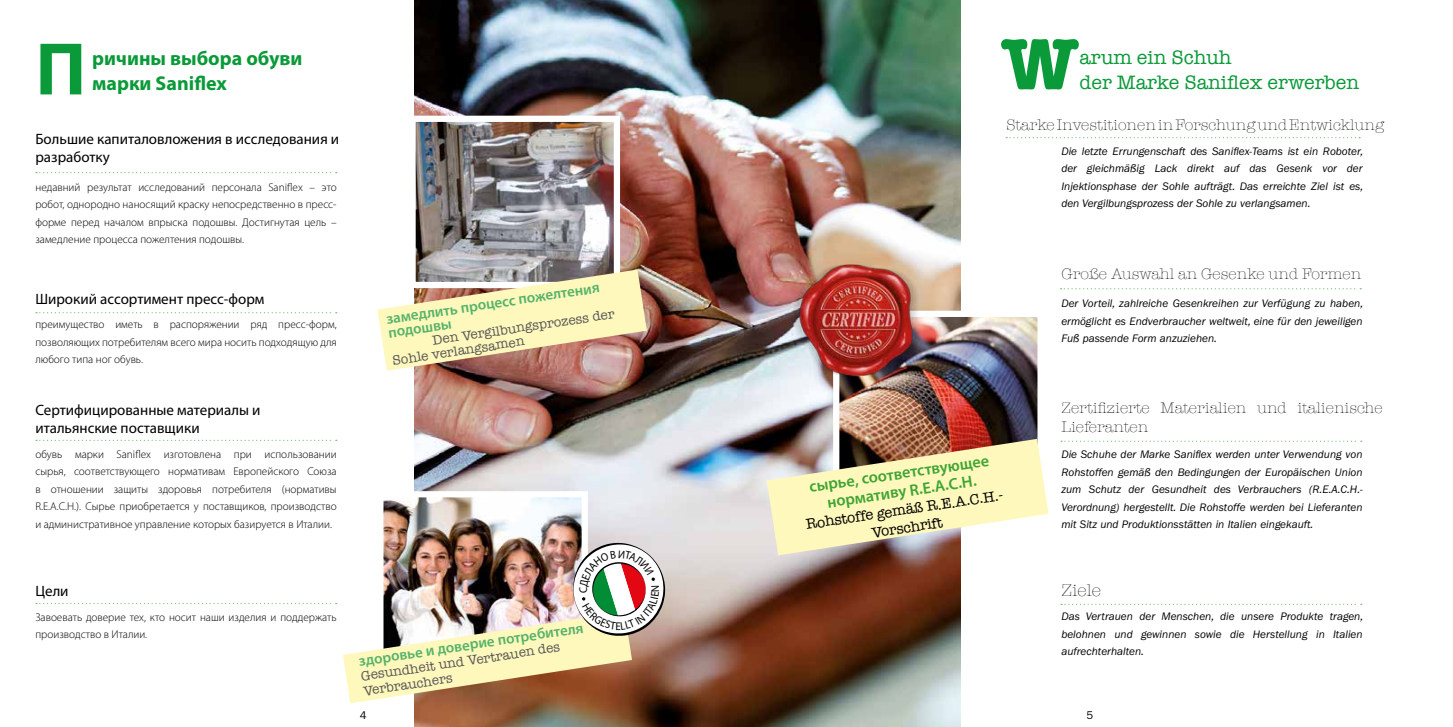
<style>
.page{position:relative;width:1453px;height:727px;background:#fff}
.page>*{position:absolute;margin:0;border:0;box-sizing:border-box;transform-origin:0 0}
.t1{font:700 75px "Myriad Pro";color:#0a9a39}
.t2{font:700 75px "American Typewriter";color:#0a9a39}
.t3{font:20px/25px "American Typewriter";color:#0a9a39}
.t4{font:700 20px/25px "Myriad Pro";color:#0a9a39}
.t5{font:300 17.5px "American Typewriter";color:#000}
.t6{font:600 16.25px/17.9px "Myriad Pro";color:#3fa535;text-align:center}
.t7{font:300 15.62px/18.8px "American Typewriter";color:#000}
.t8{font:15px/17.5px "Myriad Pro";color:#000}
.t9{font:600 15px/14.5px "Myriad Pro";color:#56b369}
.t10{font:15px/18px "American Typewriter";color:#000;text-align:center}
.t11{font:13.75px/15.5px "American Typewriter";color:#575756}
.t12{font:italic 11.25px/17.5px "ITC Franklin Gothic Std";color:#000;text-align:justify}
.t13{font:300 11.25px/17.5px "Myriad Pro";color:#000;text-align:justify}
.t14{font:11.25px "ITC Franklin Gothic Std";color:#000}
</style>
<div class="page">
<img style="left:415px;top:0;width:545px;height:726px">
<img style="left:840px;top:317px;width:197px;height:122px">
<div style="left:833px;top:310px;width:211px;height:173px;border:6px solid #fff"></div>
<img style="left:416px;top:123px;width:197px;height:146px">
<div style="left:409px;top:116px;width:211px;height:172px;border:6px solid #fff"></div>
<img style="left:384px;top:498px;width:197px;height:41px">
<svg style="left:767px;top:439px;width:281px;height:116px;background:#e3d7b0"></svg>
<img style="left:784px;top:246px;width:146px;height:146px">
<svg style="left:377px;top:269px;width:270px;height:101px;background:#e4d3ae"></svg>
<svg style="left:36px;top:172px;width:301px;height:1px"></svg>
<svg style="left:36px;top:312px;width:301px;height:1px"></svg>
<svg style="left:36px;top:439px;width:301px;height:2px"></svg>
<svg style="left:36px;top:602px;width:301px;height:2px"></svg>
<svg style="left:1006px;top:137px;width:354px;height:1px"></svg>
<svg style="left:1060px;top:288px;width:301px;height:1px"></svg>
<svg style="left:1061px;top:440px;width:301px;height:2px"></svg>
<svg style="left:1061px;top:603px;width:301px;height:1px"></svg>
<img style="left:343px;top:539px;width:326px;height:164px">
<h1 class="t1" style="left:35px;top:27px;width:52px">П</h1>
<h2 class="t4" style="left:92px;top:46px;width:212px">ричины выбора обуви марки Saniflex</h2>
<h3 class="t8" style="left:35px;top:131px;width:305px">Большие капиталовложения в исследования и разработку</h3>
<p class="t13" style="left:35px;top:178px;width:303px">недавний результат исследований персонала Saniflex – это робот, однородно наносящий краску непосредственно в пресс&shy;форме перед началом впрыска подошвы. Достигнутая цель – замедление процесса пожелтения подошвы.</p>
<h3 class="t8" style="left:35px;top:291px;width:231px">Широкий ассортимент пресс-форм</h3>
<p class="t13" style="left:35px;top:315px;width:303px">преимущество иметь в распоряжении ряд пресс-форм, позволяющих потребителям всего мира носить подходящую для любого типа ног обувь.</p>
<h3 class="t8" style="left:35px;top:401px;width:227px">Сертифицированные материалы и итальянские поставщики</h3>
<p class="t13" style="left:35px;top:445px;width:303px">обувь марки Saniflex изготовлена при использовании сырья, соответствующего нормативам Европейского Союза в отношении защиты здоровья потребителя (нормативы R.E.A.C.H.). Сырье приобретается у поставщиков, производство и административное управление которых базируется в Италии.</p>
<h3 class="t8" style="left:35px;top:582px;width:35px">Цели</h3>
<p class="t13" style="left:35px;top:608px;width:303px">Завоевать доверие тех, кто носит наши изделия и поддержать производство в Италии.</p>
<h3 class="t9" style="left:385px;top:311px;width:217px;rotate:-8deg">замедлить процесс пожелтения подошвы</h3>
<p class="t11" style="left:389px;top:338px;width:228px;line-height:14.4px;text-indent:42px;rotate:-8deg">Den Vergilbungsprozess der<br>Sohle verlangsamen</p>
<h3 class="t9" style="left:358px;top:653px;width:228px;rotate:-8deg">здоровье и доверие потребителя</h3>
<p class="t11" style="left:360px;top:667px;width:202px;rotate:-8deg">Gesundheit und Vertrauen des<br>Verbrauchers</p>
<h1 class="t2" style="left:1002px;top:-1px;width:78px">W</h1>
<h2 class="t3" style="left:1079px;top:44px;width:281px">arum ein Schuh<br>der Marke Saniflex erwerben</h2>
<h3 class="t7" style="left:1006px;top:114px;width:379px">Starke Investitionen in Forschung und Entwicklung</h3>
<p class="t12" style="left:1061px;top:142px;width:303px">Die letzte Errungenschaft des Saniflex-Teams ist ein Roboter, der gleichmäßig Lack direkt auf das Gesenk vor der Injektionsphase der Sohle aufträgt. Das erreichte Ziel ist es, den Vergilbungsprozess der Sohle zu verlangsamen.</p>
<h3 class="t6" style="left:808px;top:477px;width:183px;rotate:-8deg">сырье, соответствующее нормативу R.E.A.C.H.</h3>
<h3 class="t10" style="left:805px;top:514px;width:201px;rotate:-8deg">Rohstoff e gemäß R.E.A.C.H.-<br>Vorschrift</h3>
<h3 class="t7" style="left:1061px;top:263px;width:301px">Große Auswahl an Gesenke und Formen</h3>
<p class="t12" style="left:1061px;top:294px;width:303px">Der Vorteil, zahlreiche Gesenkreihen zur Verfügung zu haben, ermöglicht es Endverbraucher weltweit, eine für den jeweiligen Fuß passende Form anzuziehen.</p>
<h3 class="t7" style="left:1061px;top:398px;width:323px">Zertifizierte Materialien und italienische<br>Lieferanten</h3>
<p class="t12" style="left:1061px;top:446px;width:303px">Die Schuhe der Marke Saniflex werden unter Verwendung von Rohstoffen gemäß den Bedingungen der Europäischen Union zum Schutz der Gesundheit des Verbrauchers (R.E.A.C.H.- Verordnung) hergestellt. Die Rohstoffe werden bei Lieferanten mit Sitz und Produktionsstätten in Italien eingekauft.</p>
<h3 class="t5" style="left:1061px;top:577px;width:41px">Ziele</h3>
<p class="t12" style="left:1061px;top:607px;width:303px">Das Vertrauen der Menschen, die unsere Produkte tragen, belohnen und gewinnen sowie die Herstellung in Italien aufrechterhalten.</p>
<p class="t14" style="left:360px;top:708px;width:8px">4</p>
<p class="t14" style="left:1086px;top:708px;width:8px">5</p>
</div>
